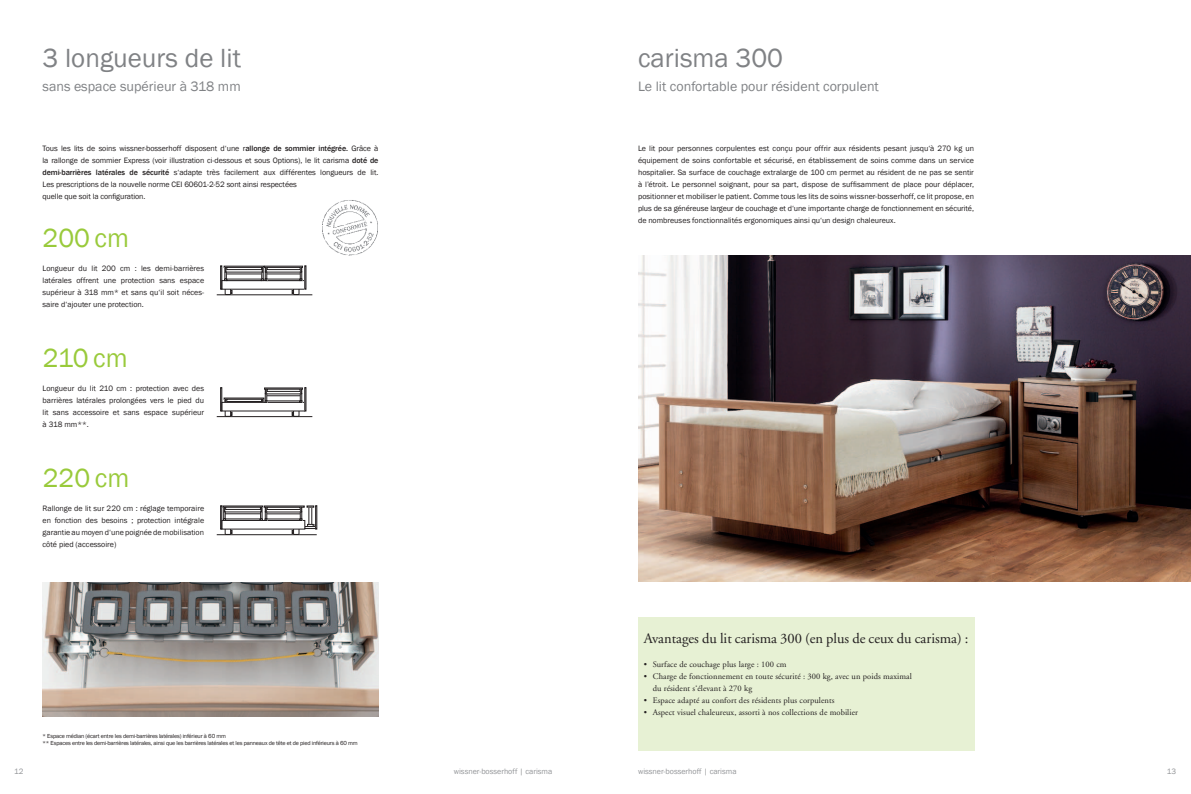
<style>
.page{position:relative;width:1191px;height:794px;background:#fff}
.page>*{position:absolute;margin:0;border:0;box-sizing:border-box;transform-origin:0 0}
.t1{font:27px "Franklin Gothic";color:#808285}
.t2{font:27px "Franklin Gothic";color:#99ca3b}
.t3{font:14.5px "Adobe Garamond";color:#231f20}
.t4{font:14px "Franklin Gothic";color:#808285}
.t5{font:8.5px/12px "Adobe Garamond";letter-spacing:.01em;color:#231f20}
.t6{font:8px/12px "Franklin Gothic";letter-spacing:-.01em;color:#231f20;text-align:justify}
.t7{font:8px "Franklin Gothic";color:#939598}
.t8{font:6px/7px "Franklin Gothic";letter-spacing:-.025em;color:#231f20}
.s1{font-weight:500}
</style>
<div class="page">
<div style="left:638px;top:617px;width:336px;height:134px;background:#e7f1d4"></div>
<img style="left:43px;top:583px;width:335px;height:133px">
<img style="left:638px;top:255px;width:553px;height:326px">
<div style="left:225px;top:285px;width:6px;height:10px;border:1px solid #231f20"></div>
<div style="left:293px;top:285px;width:6px;height:10px;border:1px solid #231f20"></div>
<hr style="left:217px;top:295px;width:95px;height:1px;background:#231f20">
<div style="left:222px;top:280px;width:83px;height:9px;border:1px solid #231f20"></div>
<div style="left:220px;top:266px;width:2px;height:23px;border:1px solid #231f20"></div>
<svg style="left:224px;top:266px;width:82px;height:28px"></svg>
<div style="left:304px;top:266px;width:2px;height:23px;border:1px solid #231f20"></div>
<hr style="left:217px;top:416px;width:95px;height:1px;background:#231f20">
<div style="left:222px;top:402px;width:83px;height:9px;border:1px solid #231f20"></div>
<div style="left:220px;top:387px;width:2px;height:24px;border:1px solid #231f20"></div>
<svg style="left:224px;top:387px;width:82px;height:29px"></svg>
<div style="left:304px;top:387px;width:2px;height:24px;border:1px solid #231f20"></div>
<hr style="left:217px;top:534px;width:100px;height:1px;background:#231f20">
<div style="left:222px;top:520px;width:83px;height:9px;border:1px solid #231f20"></div>
<div style="left:220px;top:505px;width:2px;height:24px;border:1px solid #231f20"></div>
<div style="left:315px;top:505px;width:2px;height:24px;border:1px solid #231f20"></div>
<svg style="left:223px;top:506px;width:93px;height:28px"></svg>
<img style="left:322px;top:200px;width:56px;height:56px">
<h1 class="t1" style="left:43px;top:41px;width:200px">3 longueurs de lit</h1>
<h3 class="t4" style="left:43px;top:77px;width:200px">sans espace supérieur à 318 mm</h3>
<p class="t6" style="left:43px;top:142px;width:337px;text-align:left">Tous les lits de soins wissner-bosserhoff disposent d‘une r<span class="s1">allonge de sommier intégrée.</span> Grâce à la rallonge de sommier Express (voir illustration ci-dessous et sous Options), le lit carisma <span class="s1">doté de demi-barrières latérales de sécurité</span> s‘adapte très facilement aux différentes longueurs de lit.<br>Les prescriptions de la nouvelle norme CEI 60601-2-52 sont ainsi respectées<br>quelle que soit la configuration.</p>
<h1 class="t2" style="left:43px;top:221px;width:88px">200 cm</h1>
<p class="t6" style="left:43px;top:262px;width:163px">Longueur du lit 200 cm : les demi-barrières latérales offrent une protection sans espace supérieur à 318 mm* et sans qu‘il soit néces&shy;saire d‘ajouter une protection.</p>
<h1 class="t2" style="left:43px;top:341px;width:86px">210 cm</h1>
<p class="t6" style="left:43px;top:382px;width:163px">Longueur du lit 210 cm : protection avec des barrières latérales prolongées vers le pied du lit sans accessoire et sans espace supérieur à 318 mm**.</p>
<h1 class="t2" style="left:43px;top:461px;width:88px">220 cm</h1>
<p class="t6" style="left:43px;top:502px;width:163px">Rallonge de lit sur 220 cm : réglage temporaire en fonction des besoins ; protection intégrale garantie au moyen d‘une poignée de mobilisation côté pied (accessoire)</p>
<p class="t8" style="left:43px;top:732px;width:317px">* Espace médian (écart entre les demi-barrières latérales) inférieur à 60 mm<br>** Espaces entre les demi-barrières latérales, ainsi que les barrières latérales et les panneaux de tête et de pied inférieurs à 60 mm</p>
<h1 class="t1" style="left:638px;top:41px;width:146px">carisma 300</h1>
<h3 class="t4" style="left:638px;top:77px;width:242px">Le lit confortable pour résident corpulent</h3>
<p class="t6" style="left:638px;top:142px;width:337px">Le lit pour personnes corpulentes est conçu pour offrir aux résidents pesant jusqu‘à 270 kg un équipement de soins confortable et sécurisé, en établissement de soins comme dans un service hospitalier. Sa surface de couchage extralarge de 100 cm permet au résident de ne pas se sentir à l’étroit. Le personnel soignant, pour sa part, dispose de suffisamment de place pour déplacer, positionner et mobiliser le patient. Comme tous les lits de soins wissner-bosserhoff, ce lit propose, en plus de sa généreuse largeur de couchage et d‘une importante charge de fonctionnement en sécurité, de nombreuses fonctionnalités ergonomiques ainsi qu‘un design chaleureux.</p>
<h2 class="t3" style="left:643px;top:630px;width:326px">Avantages du lit carisma 300 (en plus de ceux du carisma) :</h2>
<p class="t5" style="left:643px;top:658px;width:144px">• Surface de couchage plus large : 100 cm</p>
<p class="t5" style="left:652px;top:670px;width:261px;text-indent:-9px">• Charge de fonctionnement en toute sécurité : 300 kg, avec un poids maximal du résident s‘élevant à 270 kg</p>
<p class="t5" style="left:643px;top:694px;width:192px">• Espace adapté au confort des résidents plus corpulents</p>
<p class="t5" style="left:643px;top:706px;width:216px">• Aspect visuel chaleureux, assorti à nos collections de mobilier</p>
<p class="t7" style="left:14px;top:766px;width:11px">12</p>
<p class="t7" style="left:454px;top:766px;width:100px">wissner-bosserhoff | carisma</p>
<p class="t7" style="left:638px;top:766px;width:100px">wissner-bosserhoff | carisma</p>
<p class="t7" style="left:1166px;top:766px;width:11px">13</p>
</div>
